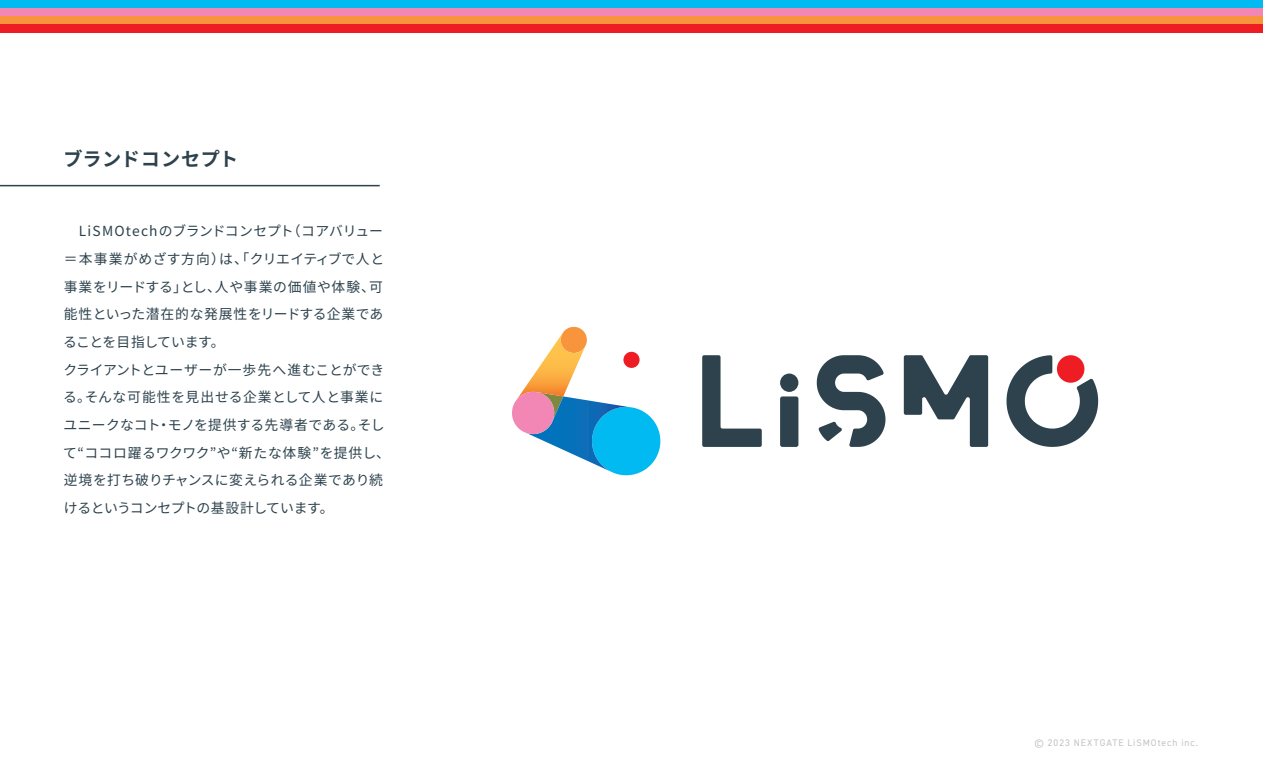
<style>
.page{position:relative;width:1263px;height:766px;background:#fff}
.page>*{position:absolute;margin:0;border:0;box-sizing:border-box;transform-origin:0 0}
.t1{font:700 19.2px "Source Han Sans JP";letter-spacing:.025em;color:#2d424d}
.t2{font:13.8px/27.6px "Source Han Sans JP";letter-spacing:.015em;color:#2d424d}
.t3{font:9.6px "DIN2014";letter-spacing:.1em;color:#c1c2c4}
.t4{font:5.85px "Koz Go Pro";color:#231f20}
</style>
<div class="page">
<div style="left:0;top:0;width:1263px;height:8px;background:#00baf1"></div>
<div style="left:0;top:8px;width:1263px;height:8px;background:#f287b6"></div>
<div style="left:0;top:16px;width:1263px;height:8px;background:#f7943c"></div>
<div style="left:0;top:24px;width:1263px;height:8px;background:#ee1d23"></div>
<hr style="left:0;top:185px;width:380px;height:1px;background:#2d424d">
<svg style="left:512px;top:327px;width:148px;height:148px"></svg>
<div style="left:780px;top:396px;width:18px;height:51px;background:#2d424d;border-radius:2px"></div>
<div style="left:780px;top:373px;width:18px;height:19px;background:#2d424d;border-radius:50%"></div>
<svg style="left:817px;top:355px;width:68px;height:92px"></svg>
<svg style="left:904px;top:355px;width:84px;height:92px"></svg>
<svg style="left:702px;top:355px;width:60px;height:92px"></svg>
<svg style="left:1006px;top:355px;width:92px;height:92px"></svg>
<h1 class="t1" style="left:64px;top:148px;width:176px">ブランドコンセプト</h1>
<p class="t2" style="left:63px;top:217px;width:328px">　LiSMOtechのブランドコンセプト（コアバリュー＝本事業がめざす方向）は、「クリエイティブで人と事業をリードする」とし、人や事業の価値や体験、可能性といった潜在的な発展性をリードする企業であることを目指しています。<br>クライアントとユーザーが一歩先へ進むことができる。そんな可能性を見出せる企業として人と事業にユニークなコト・モノを提供する先導者である。そして“ココロ躍るワクワク”や“新たな体験”を提供し、逆境を打ち破りチャンスに変えられる企業であり続けるというコンセプトの基設計しています。</p>
<p class="t4" style="left:121px;top:260px;width:12px">X13</p>
<p class="t3" style="left:1034px;top:736px;width:165px">© 2023 NEXTGATE LiSMOtech inc.</p>
</div>
